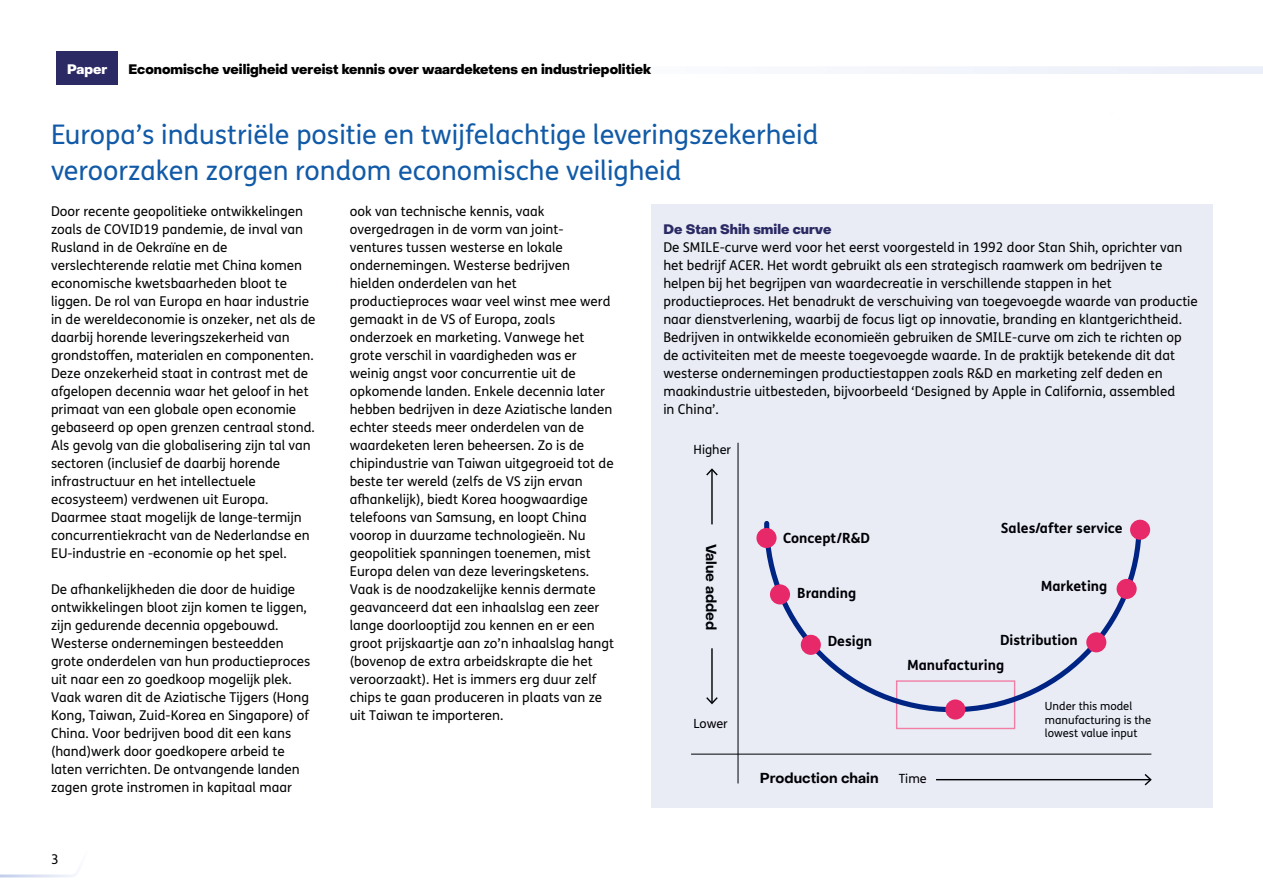
<style>
.page{position:relative;width:1263px;height:893px;background:#fff}
.page>*{position:absolute;margin:0;border:0;box-sizing:border-box;transform-origin:0 0}
.H1-Kop_hoofdtuk_-_TNO_Vector{font:27px "FS Me Pro";color:#115aa7}
.t1{font:700 14.1px "FS Me Pro";color:#000106}
.t2{font:700 14.1px "PP Object Sans";color:#000106}
.Body_tekst_-_TNO_Vector{font:13.5px/18px "FS Me Pro";color:#020304}
.Kop_cover_-_TNO_Vector{font:800 13.5px "PP Object Sans";color:#000}
.H2-Tussenkop_-_TNO_Vector{font:800 13.5px "PP Object Sans";color:#2b2a65}
.t3{font:800 13.5px "PP Object Sans";color:#fff}
.t4{font:12.6px "FS Me Pro";color:#000106}
.t5{font:11.25px/13.5px "FS Me Pro";color:#000106}
</style>
<div class="page">
<svg style="left:0;top:873px;width:76px;height:5px"></svg>
<div style="left:56px;top:51px;width:62px;height:34px;background:#2b2a65"></div>
<div style="left:638px;top:66px;width:625px;height:8px;background:#f2f5fb"></div>
<div style="left:651px;top:204px;width:561px;height:604px;background:#e9ecf4"></div>
<div style="left:896px;top:680px;width:119px;height:49px;border:1px solid #f17ea5"></div>
<svg style="left:762px;top:519px;width:382px;height:196px"></svg>
<div style="left:756px;top:528px;width:20px;height:20px;background:#e72869;border-radius:50%"></div>
<div style="left:1130px;top:520px;width:20px;height:20px;background:#e72869;border-radius:50%"></div>
<div style="left:770px;top:584px;width:20px;height:20px;background:#e72869;border-radius:50%"></div>
<div style="left:801px;top:635px;width:20px;height:20px;background:#e72869;border-radius:50%"></div>
<div style="left:945px;top:699px;width:20px;height:20px;background:#e72869;border-radius:50%"></div>
<div style="left:1086px;top:632px;width:20px;height:20px;background:#e72869;border-radius:50%"></div>
<div style="left:1116px;top:579px;width:21px;height:20px;background:#e72869;border-radius:50%"></div>
<hr style="left:711px;top:648px;width:2px;height:55px;background:#000106">
<svg style="left:706px;top:697px;width:12px;height:7px"></svg>
<hr style="left:936px;top:779px;width:214px;height:1px;background:#000106">
<svg style="left:1144px;top:774px;width:8px;height:11px"></svg>
<hr style="left:711px;top:470px;width:2px;height:54px;background:#000106">
<svg style="left:706px;top:468px;width:12px;height:7px"></svg>
<hr style="left:738px;top:443px;width:1px;height:340px;background:#000106">
<hr style="left:691px;top:754px;width:460px;height:1px;background:#000106">
<p class="t3" style="left:67px;top:61px;width:42px">Paper</p>
<p class="Kop_cover_-_TNO_Vector" style="left:128px;top:61px;width:524px">Economische veiligheid vereist kennis over waardeketens en industriepolitiek</p>
<p class="H1-Kop_hoofdtuk_-_TNO_Vector" style="left:51px;top:116px;width:769px">Europa’s industriële positie en twijfelachtige leveringszekerheid</p>
<p class="H1-Kop_hoofdtuk_-_TNO_Vector" style="left:51px;top:152px;width:632px">veroorzaken zorgen rondom economische veiligheid</p>
<p class="Body_tekst_-_TNO_Vector" style="left:51px;top:202px;width:266px">Door recente geopolitieke ontwikkelingen zoals de COVID19 pandemie, de inval van Rusland in de Oekraïne en de verslechterende relatie met China komen economische kwetsbaarheden bloot te liggen. De rol van Europa en haar industrie in de wereldeconomie is onzeker, net als de daarbij horende leveringszekerheid van grondstoffen, materialen en componenten.<br>Deze onzekerheid staat in contrast met de afgelopen decennia waar het geloof in het primaat van een globale open economie gebaseerd op open grenzen centraal stond.<br>Als gevolg van die globalisering zijn tal van sectoren (inclusief de daarbij horende infrastructuur en het intellectuele ecosysteem) verdwenen uit Europa.<br>Daarmee staat mogelijk de lange-termijn concurrentiekracht van de Nederlandse en EU-industrie en -economie op het spel.</p>
<p class="Body_tekst_-_TNO_Vector" style="left:51px;top:580px;width:261px">De afhankelijkheden die door de huidige ontwikkelingen bloot zijn komen te liggen, zijn gedurende decennia opgebouwd.<br>Westerse ondernemingen besteedden grote onderdelen van hun productieproces uit naar een zo goedkoop mogelijk plek.<br>Vaak waren dit de Aziatische Tijgers (Hong Kong, Taiwan, Zuid-Korea en Singapore) of China. Voor bedrijven bood dit een kans (hand)werk door goedkopere arbeid te laten verrichten. De ontvangende landen zagen grote instromen in kapitaal maar</p>
<p class="Body_tekst_-_TNO_Vector" style="left:350px;top:202px;width:266px">ook van technische kennis, vaak overgedragen in de vorm van joint&shy;ventures tussen westerse en lokale ondernemingen. Westerse bedrijven hielden onderdelen van het productieproces waar veel winst mee werd gemaakt in de VS of Europa, zoals onderzoek en marketing. Vanwege het grote verschil in vaardigheden was er weinig angst voor concurrentie uit de opkomende landen. Enkele decennia later hebben bedrijven in deze Aziatische landen echter steeds meer onderdelen van de waardeketen leren beheersen. Zo is de chipindustrie van Taiwan uitgegroeid tot de beste ter wereld (zelfs de VS zijn ervan afhankelijk), biedt Korea hoogwaardige telefoons van Samsung, en loopt China voorop in duurzame technologieën. Nu geopolitiek spanningen toenemen, mist Europa delen van deze leveringsketens.<br>Vaak is de noodzakelijke kennis dermate geavanceerd dat een inhaalslag een zeer lange doorlooptijd zou kennen en er een groot prijskaartje aan zo’n inhaalslag hangt (bovenop de extra arbeidskrapte die het veroorzaakt). Het is immers erg duur zelf chips te gaan produceren in plaats van ze uit Taiwan te importeren.</p>
<p class="H2-Tussenkop_-_TNO_Vector" style="left:663px;top:221px;width:170px">De Stan Shih smile curve</p>
<p class="Body_tekst_-_TNO_Vector" style="left:663px;top:238px;width:536px">De SMILE-curve werd voor het eerst voorgesteld in 1992 door Stan Shih, oprichter van het bedrijf ACER. Het wordt gebruikt als een strategisch raamwerk om bedrijven te helpen bij het begrijpen van waardecreatie in verschillende stappen in het productieproces. Het benadrukt de verschuiving van toegevoegde waarde van productie naar dienstverlening, waarbij de focus ligt op innovatie, branding en klantgerichtheid.<br>Bedrijven in ontwikkelde economieën gebruiken de SMILE-curve om zich te richten op de activiteiten met de meeste toegevoegde waarde. In de praktijk betekende dit dat westerse ondernemingen productiestappen zoals R&amp;D en marketing zelf deden en maakindustrie uitbesteden, bijvoorbeeld ‘Designed by Apple in California, assembled</p>
<p class="Body_tekst_-_TNO_Vector" style="left:663px;top:400px;width:57px">in China’.</p>
<p class="t4" style="left:694px;top:441px;width:39px">Higher</p>
<p class="t1" style="left:1001px;top:517px;width:123px">Sales/after service</p>
<p class="t1" style="left:783px;top:527px;width:88px">Concept/R&amp;D</p>
<p class="t2" style="left:720px;top:543px;width:88px;rotate:90deg">Value added</p>
<p class="t1" style="left:1041px;top:575px;width:68px">Marketing</p>
<p class="t1" style="left:1000px;top:629px;width:79px">Distribution</p>
<p class="t1" style="left:797px;top:582px;width:61px">Branding</p>
<p class="t1" style="left:828px;top:630px;width:46px">Design</p>
<p class="t1" style="left:907px;top:654px;width:99px">Manufacturing</p>
<p class="t5" style="left:1045px;top:699px;width:108px">Under this model manufacturing is the lowest value input</p>
<p class="t4" style="left:694px;top:715px;width:36px">Lower</p>
<p class="t2" style="left:760px;top:770px;width:120px">Production chain</p>
<p class="t4" style="left:899px;top:770px;width:29px">Time</p>
<p class="Body_tekst_-_TNO_Vector" style="left:51px;top:850px;width:9px">3</p>
</div>
